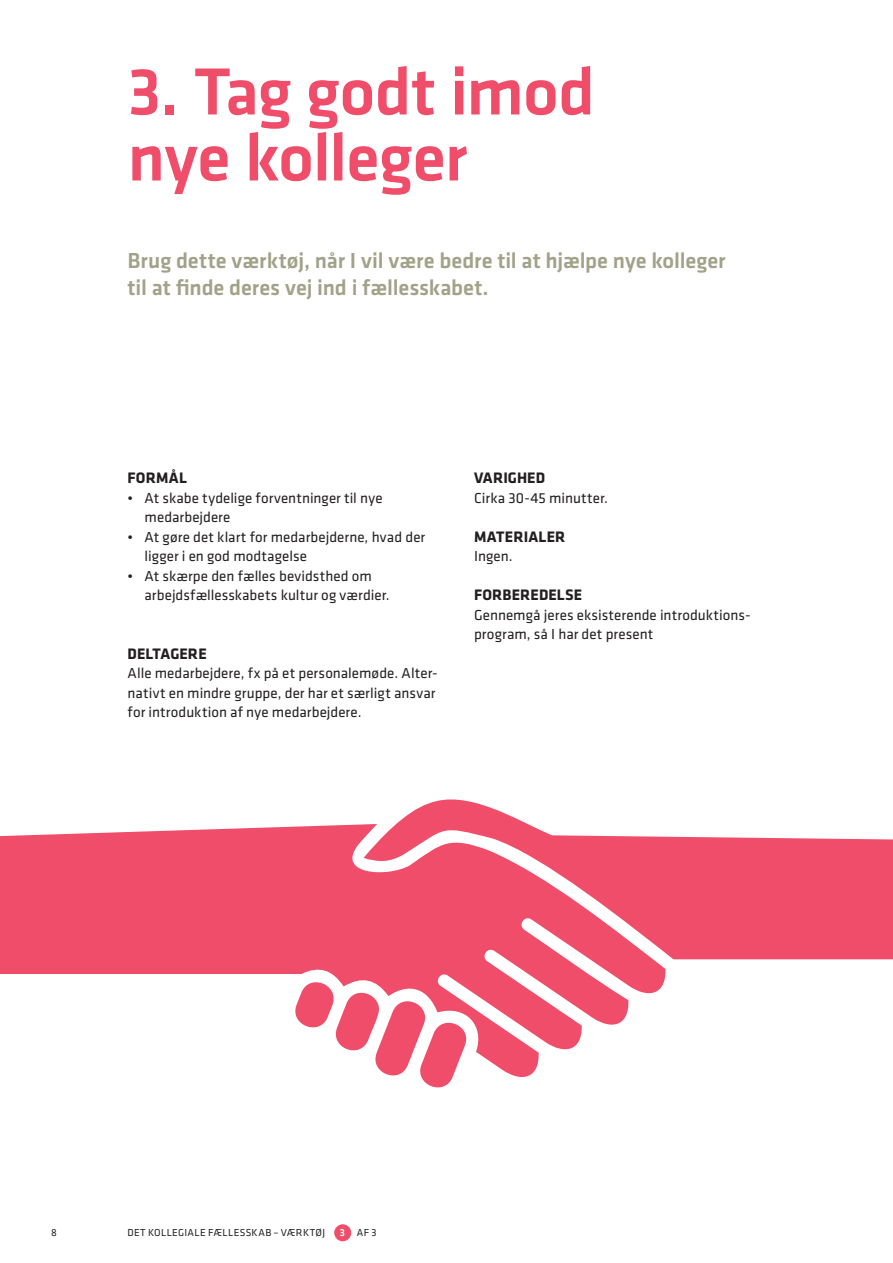
<style>
.page{position:relative;width:893px;height:1263px;background:#fff}
.page>*{position:absolute;margin:0;border:0;box-sizing:border-box;transform-origin:0 0}
.Rubrik-1{font:500 69px/66px "Klavika";letter-spacing:-.01em;color:#ef4d69}
.Manchet{font:500 22.5px/27px "Klavika";letter-spacing:-.005em;color:#a1a288}
.Mellemrubrik-4{font:700 15.75px "Klavika";letter-spacing:.005em;color:#231f20}
.Brød{font:15px/19.5px "Klavika";letter-spacing:.005em;color:#231f20}
.Brød-indryk{font:15px/19.5px "Klavika";letter-spacing:.005em;color:#231f20}
.t1{font:10.5px "Klavika Basic";letter-spacing:.035em;color:#231f20}
.s1{font-weight:500;color:#fff}
</style>
<div class="page">
<svg style="left:0;top:799px;width:893px;height:289px;fill:#ef4d69"></svg>
<div style="left:334px;top:1224px;width:17px;height:17px;background:#ef4d69;border-radius:50%"></div>
<p class="Rubrik-1" style="left:128px;top:57px;width:469px">3. Tag godt imod nye kolleger</p>
<p class="Manchet" style="left:128px;top:247px;width:600px">Brug dette værktøj, når I vil være bedre til at hjælpe nye kolleger til at finde deres vej ind i fællesskabet.</p>
<p class="Mellemrubrik-4" style="left:128px;top:466px;width:61px">FORMÅL</p>
<p class="Brød-indryk" style="left:145px;top:487px;width:239px;text-indent:-17px">• At skabe tydelige forventninger til nye medarbejdere</p>
<p class="Brød-indryk" style="left:145px;top:526px;width:282px;text-indent:-17px">• At gøre det klart for medarbejderne, hvad der ligger i en god modtagelse</p>
<p class="Brød-indryk" style="left:145px;top:565px;width:247px;text-indent:-17px">• At skærpe den fælles bevidsthed om arbejdsfællesskabets kultur og værdier.</p>
<p class="Mellemrubrik-4" style="left:128px;top:642px;width:81px">DELTAGERE</p>
<p class="Brød" style="left:128px;top:663px;width:312px">Alle medarbejdere, fx på et personalemøde. Alter&shy;nativt en mindre gruppe, der har et særligt ansvar for introduktion af nye medarbejdere.</p>
<p class="Mellemrubrik-4" style="left:474px;top:466px;width:72px">VARIGHED</p>
<p class="Brød" style="left:474px;top:487px;width:135px">Cirka 30-45 minutter.</p>
<p class="Mellemrubrik-4" style="left:474px;top:525px;width:93px">MATERIALER</p>
<p class="Brød" style="left:474px;top:546px;width:40px">Ingen.</p>
<p class="Mellemrubrik-4" style="left:474px;top:583px;width:110px">FORBEREDELSE</p>
<p class="Brød" style="left:474px;top:604px;width:278px">Gennemgå jeres eksisterende introduktions&shy;program, så I har det present</p>
<p class="t1" style="left:51px;top:1225px;width:7px">8</p>
<p class="t1" style="left:128px;top:1225px;width:199px">DET KOLLEGIALE FÆLLESSKAB – VÆRKTØJ</p>
<p class="t1" style="left:340px;top:1225px;width:38px"><span class="s1">3</span> AF 3</p>
</div>
